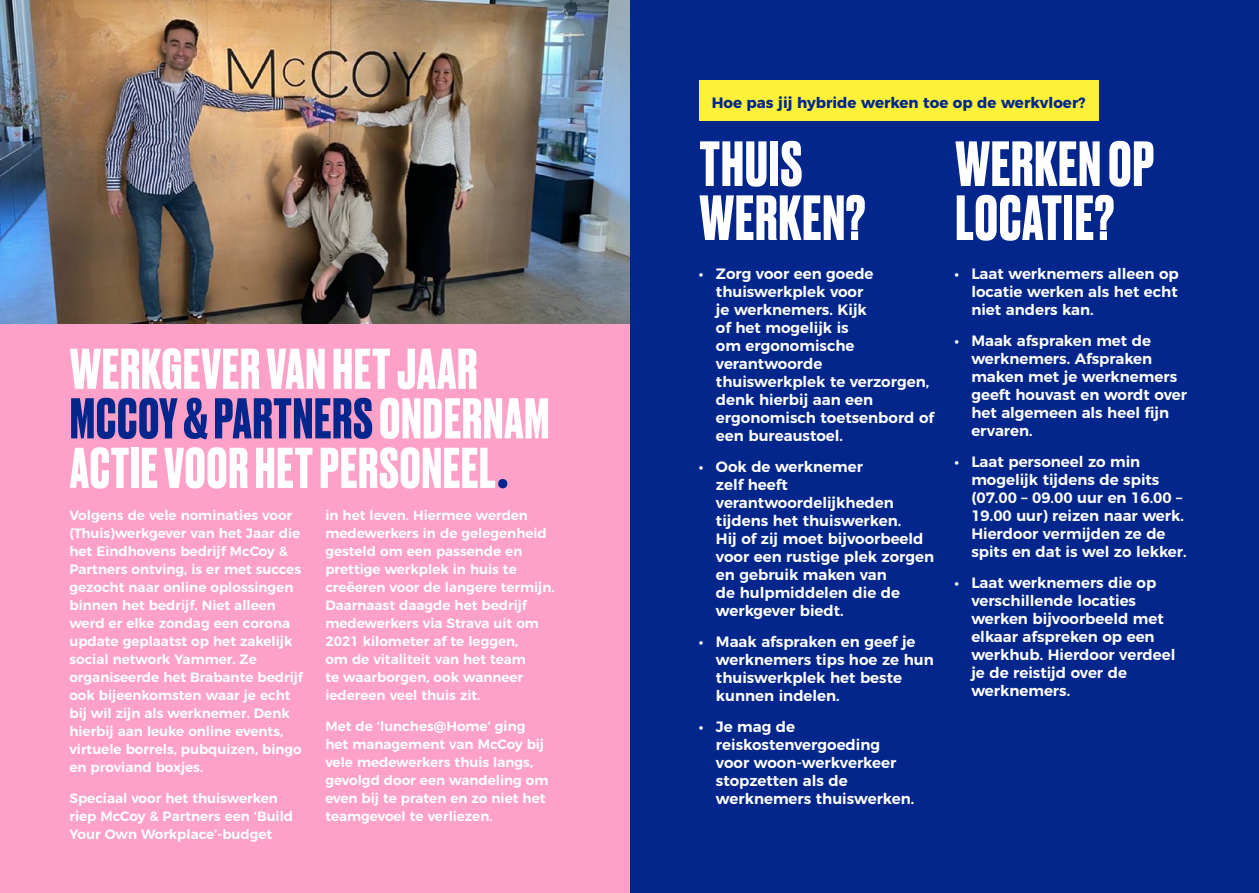
<style>
.page{position:relative;width:1259px;height:893px;background:#fff}
.page>*{position:absolute;margin:0;border:0;box-sizing:border-box;transform-origin:0 0}
.t1{font:700 60px/54px "Druk";letter-spacing:.02em;color:#fff}
.t2{font:700 54px/49.5px "Druk";letter-spacing:.02em;color:#fff}
.t3{font:600 15px/18px "Montserrat";color:#fff}
.t4{font:700 15px "Montserrat";color:#03268c}
.t5{font:600 13.5px/18px "Montserrat";color:#fff}
.s1{color:#03268c}
.s2{font-family:"Montserrat";color:#03268c}
</style>
<div class="page">
<div style="left:629px;top:0;width:630px;height:893px;background:#03268c"></div>
<div style="left:0;top:0;width:629px;height:893px;background:#fda1c9"></div>
<img style="left:0;top:0;width:629px;height:323px">
<div style="left:699px;top:81px;width:400px;height:40px;background:#fdf239"></div>
<h2 class="t2" style="left:70px;top:341px;width:481px">WERKGEVER VAN HET JAAR<br><span class="s1">MCCOY &amp; PARTNERS</span>ONDERNAM<br>ACTIE VOOR HET PERSONEEL<span class="s2">.</span></h2>
<p class="t5" style="left:69px;top:505px;width:235px">Volgens de vele nominaties voor (Thuis)werkgever van het Jaar die het Eindhovens bedrijf McCoy &amp;<br>Partners ontving, is er met succes gezocht naar online oplossingen binnen het bedrijf. Niet alleen werd er elke zondag een corona update geplaatst op het zakelijk social network Yammer. Ze organiseerde het Brabante bedrijf ook bijeenkomsten waar je echt bij wil zijn als werknemer. Denk hierbij aan leuke online events, virtuele borrels, pubquizen, bingo en proviand boxjes.</p>
<p class="t5" style="left:69px;top:788px;width:225px">Speciaal voor het thuiswerken riep McCoy &amp; Partners een ‘Build<br>Your Own Workplace’-budget</p>
<p class="t5" style="left:325px;top:505px;width:231px">in het leven. Hiermee werden medewerkers in de gelegenheid gesteld om een passende en prettige werkplek in huis te creëeren voor de langere termijn.<br>Daarnaast daagde het bedrijf medewerkers via Strava uit om<br>2021 kilometer af te leggen,<br>om de vitaliteit van het team<br>te waarborgen, ook wanneer iedereen veel thuis zit.</p>
<p class="t5" style="left:325px;top:716px;width:225px">Met de ‘lunches@Home’ ging het management van McCoy bij vele medewerkers thuis langs, gevolgd door een wandeling om even bij te praten en zo niet het teamgevoel te verliezen.</p>
<p class="t4" style="left:711px;top:90px;width:375px">Hoe pas jij hybride werken toe op de werkvloer?</p>
<h1 class="t1" style="left:699px;top:134px;width:167px">THUIS<br>WERKEN?</h1>
<p class="t3" style="left:716px;top:264px;width:219px;text-indent:-17px">• Zorg voor een goede thuiswerkplek voor<br>je werknemers. Kijk<br>of het mogelijk is<br>om ergonomische verantwoorde thuiswerkplek te verzorgen, denk hierbij aan een ergonomisch toetsenbord of een bureaustoel.</p>
<p class="t3" style="left:716px;top:457px;width:220px;text-indent:-17px">• Ook de werknemer<br>zelf heeft verantwoordelijkheden tijdens het thuiswerken.<br>Hij of zij moet bijvoorbeeld voor een rustige plek zorgen en gebruik maken van<br>de hulpmiddelen die de werkgever biedt.</p>
<p class="t3" style="left:716px;top:631px;width:219px;text-indent:-17px">• Maak afspraken en geef je werknemers tips hoe ze hun thuiswerkplek het beste kunnen indelen.</p>
<p class="t3" style="left:716px;top:716px;width:200px;text-indent:-17px">• Je mag de reiskostenvergoeding voor woon-werkverkeer stopzetten als de werknemers thuiswerken.</p>
<h1 class="t1" style="left:955px;top:134px;width:200px">WERKEN OP<br>LOCATIE?</h1>
<p class="t3" style="left:971px;top:264px;width:209px;text-align:justify;text-indent:-17px">• Laat werknemers alleen op locatie werken als het echt niet anders kan.</p>
<p class="t3" style="left:971px;top:331px;width:217px;text-indent:-17px">• Maak afspraken met de werknemers. Afspraken maken met je werknemers geeft houvast en wordt over het algemeen als heel fijn ervaren.</p>
<p class="t3" style="left:971px;top:451px;width:217px;text-indent:-17px">• Laat personeel zo min mogelijk tijdens de spits (07.00 – 09.00 uur en 16.00 –<br>19.00 uur) reizen naar werk.<br>Hierdoor vermijden ze de spits en dat is wel zo lekker.</p>
<p class="t3" style="left:971px;top:572px;width:206px;text-indent:-17px">• Laat werknemers die op verschillende locaties werken bijvoorbeeld met elkaar afspreken op een werkhub. Hierdoor verdeel je de reistijd over de werknemers.</p>
</div>
